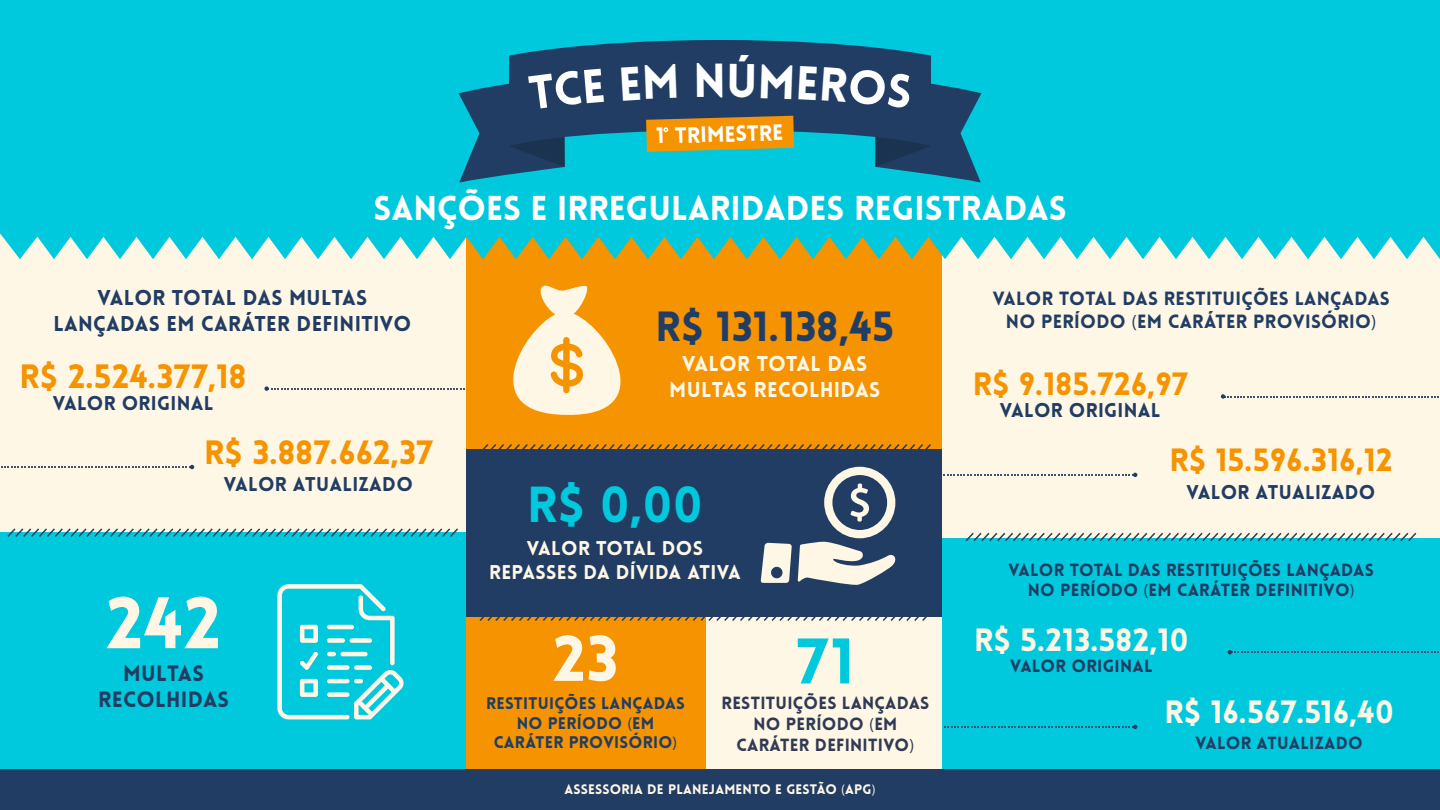
<style>
.page{position:relative;width:1440px;height:810px;background:#fff}
.page>*{position:absolute;margin:0;border:0;box-sizing:border-box;transform-origin:0 0}
.t1{font:900 71.25px "Lovelo";color:#fff7e5}
.t2{font:900 63px "Lovelo";color:#fff7e5}
.t3{font:900 63px "Lovelo";color:#00c9dd}
.t4{font:900 49.5px "Lovelo";color:#00c9dd}
.t5{font:900 46.5px "Lovelo";color:#fff}
.t6{font:900 41.25px "Lovelo";letter-spacing:.015em;color:#213d64}
.t7{font:900 33.75px "Lovelo";color:#fff}
.t8{font:900 33px "Lovelo";letter-spacing:.015em;color:#f59300}
.t9{font:900 31.5px "Lovelo";letter-spacing:.015em;color:#f59300}
.t10{font:900 31.5px "Lovelo";letter-spacing:.015em;color:#fff7e5}
.t11{font:900 21.75px/26.1px "Lovelo";letter-spacing:.015em;color:#213d64;text-align:center}
.t12{font:900 21.75px "Lovelo";color:#fff}
.t13{font:900 21px/25.2px "Lovelo";letter-spacing:.015em;color:#213d64;text-align:center}
.t14{font:900 21px/25.2px "Lovelo";letter-spacing:.015em;color:#fff7e5;text-align:center}
.t15{font:900 19.5px "Lovelo";letter-spacing:.015em;color:#213d64}
.t16{font:900 19.5px/23.4px "Lovelo";letter-spacing:.015em;color:#fff7e5;text-align:center}
.t17{font:900 18.75px/22.5px "Lovelo";letter-spacing:.015em;color:#213d64;text-align:center}
.t18{font:900 17.25px/20.7px "Lovelo";letter-spacing:.015em;color:#213d64;text-align:center}
.t19{font:900 17.25px/20.7px "Lovelo";letter-spacing:.015em;color:#303a55;text-align:center}
.t20{font:900 16.5px/19.8px "Lovelo";letter-spacing:.015em;color:#213d64;text-align:center}
.t21{font:900 13.5px "Lovelo";letter-spacing:.015em;color:#fff7e5}
.s1{font-family:"Myriad Pro";font-weight:400}
</style>
<div class="page">
<div style="left:0;top:223px;width:466px;height:310px;background:#fff7e5"></div>
<div style="left:466px;top:448px;width:477px;height:169px;background:#213d64"></div>
<div style="left:705px;top:617px;width:239px;height:155px;background:#fff7e5"></div>
<div style="left:466px;top:203px;width:477px;height:245px;background:#f59300"></div>
<div style="left:466px;top:617px;width:239px;height:153px;background:#f59300"></div>
<div style="left:943px;top:227px;width:497px;height:311px;background:#fff7e5"></div>
<div style="left:943px;top:538px;width:497px;height:237px;background:#00c9dd"></div>
<div style="left:0;top:533px;width:466px;height:237px;background:#00c9dd"></div>
<div style="left:0;top:770px;width:1440px;height:40px;background:#213d64"></div>
<div style="left:0;top:0;width:1440px;height:233px;background:#00c9dd"></div>
<svg style="left:0;top:233px;width:1440px;height:26px"></svg>
<svg style="left:1px;top:465px;width:193px;height:4px"></svg>
<svg style="left:264px;top:386px;width:201px;height:5px"></svg>
<svg style="left:943px;top:473px;width:194px;height:4px"></svg>
<svg style="left:1221px;top:394px;width:218px;height:5px"></svg>
<svg style="left:944px;top:725px;width:193px;height:4px"></svg>
<svg style="left:1228px;top:650px;width:211px;height:4px"></svg>
<svg style="left:513px;top:285px;width:108px;height:130px"></svg>
<svg style="left:798px;top:467px;width:98px;height:118px"></svg>
<svg style="left:760px;top:543px;width:32px;height:40px"></svg>
<svg style="left:277px;top:584px;width:127px;height:135px"></svg>
<svg style="left:479px;top:444px;width:454px;height:8px"></svg>
<svg style="left:965px;top:532px;width:452px;height:9px"></svg>
<svg style="left:479px;top:613px;width:451px;height:10px"></svg>
<svg style="left:6px;top:528px;width:454px;height:9px"></svg>
<svg style="left:459px;top:40px;width:522px;height:143px"></svg>
<h3 class="t5" style="left:694px;top:52px;width:35px">N</h3>
<p class="t12" style="left:656px;top:123px;width:129px;rotate:-2deg">1 TRIMESTRE</p>
<h3 class="t7" style="left:374px;top:187px;width:695px">SANÇÕES E IRREGULARIDADES REGISTRADAS</h3>
<p class="t13" style="left:53px;top:286px;width:359px">VALOR TOTAL DAS MULTAS<br>LANÇADAS EM CARÁTER DEFINITIVO</p>
<h3 class="t8" style="left:20px;top:356px;width:228px">R$ 2.524.377,18</h3>
<p class="t15" style="left:53px;top:391px;width:162px">VALOR ORIGINAL</p>
<h3 class="t8" style="left:204px;top:432px;width:230px">R$ 3.887.662,37</h3>
<p class="t15" style="left:224px;top:472px;width:191px">VALOR ATUALIZADO</p>
<h1 class="t1" style="left:106px;top:579px;width:116px">242</h1>
<p class="t11" style="left:98px;top:661px;width:132px">MULTAS<br>RECOLHIDAS</p>
<h3 class="t6" style="left:655px;top:301px;width:240px">R$ 131.138,45</h3>
<p class="t14" style="left:669px;top:352px;width:213px">VALOR TOTAL DAS<br>MULTAS RECOLHIDAS</p>
<h3 class="t4" style="left:527px;top:474px;width:177px">R$ 0,00</h3>
<p class="t16" style="left:489px;top:537px;width:253px">VALOR TOTAL DOS<br>REPASSES DA DÍVIDA ATIVA</p>
<h2 class="t2" style="left:553px;top:619px;width:67px">23</h2>
<p class="t20" style="left:486px;top:693px;width:200px">RESTITUIÇÕES LANÇADAS<br>NO PERÍODO <span class="s1">(</span>EM<br>CARÁTER PROVISÓRIO<span class="s1">)</span></p>
<h2 class="t3" style="left:797px;top:622px;width:59px">71</h2>
<p class="t19" style="left:722px;top:693px;width:209px">RESTITUIÇÕES LANÇADAS<br>NO PERÍODO <span class="s1">(</span>EM<br>CARÁTER DEFINITIVO<span class="s1">)</span></p>
<p class="t21" style="left:564px;top:780px;width:313px">ASSESSORIA DE PLANEJAMENTO E GESTÃO <span class="s1">(</span>APG<span class="s1">)</span></p>
<p class="t17" style="left:993px;top:288px;width:399px">VALOR TOTAL DAS RESTITUIÇÕES LANÇADAS<br>NO PERÍODO <span class="s1">(</span>EM CARÁTER PROVISÓRIO<span class="s1">)</span></p>
<h3 class="t9" style="left:973px;top:364px;width:216px">R$ 9.185.726,97</h3>
<p class="t15" style="left:1000px;top:398px;width:162px">VALOR ORIGINAL</p>
<h3 class="t9" style="left:1169px;top:440px;width:225px">R$ 15.596.316,12</h3>
<p class="t15" style="left:1186px;top:480px;width:191px">VALOR ATUALIZADO</p>
<p class="t18" style="left:1009px;top:560px;width:367px">VALOR TOTAL DAS RESTITUIÇÕES LANÇADAS<br>NO PERÍODO <span class="s1">(</span>EM CARÁTER DEFINITIVO<span class="s1">)</span></p>
<h3 class="t10" style="left:974px;top:620px;width:216px">R$ 5.213.582,10</h3>
<p class="t18" style="left:1010px;top:656px;width:144px">VALOR ORIGINAL</p>
<h3 class="t10" style="left:1164px;top:692px;width:231px">R$ 16.567.516,40</h3>
<p class="t18" style="left:1195px;top:733px;width:169px">VALOR ATUALIZADO</p>
</div>
